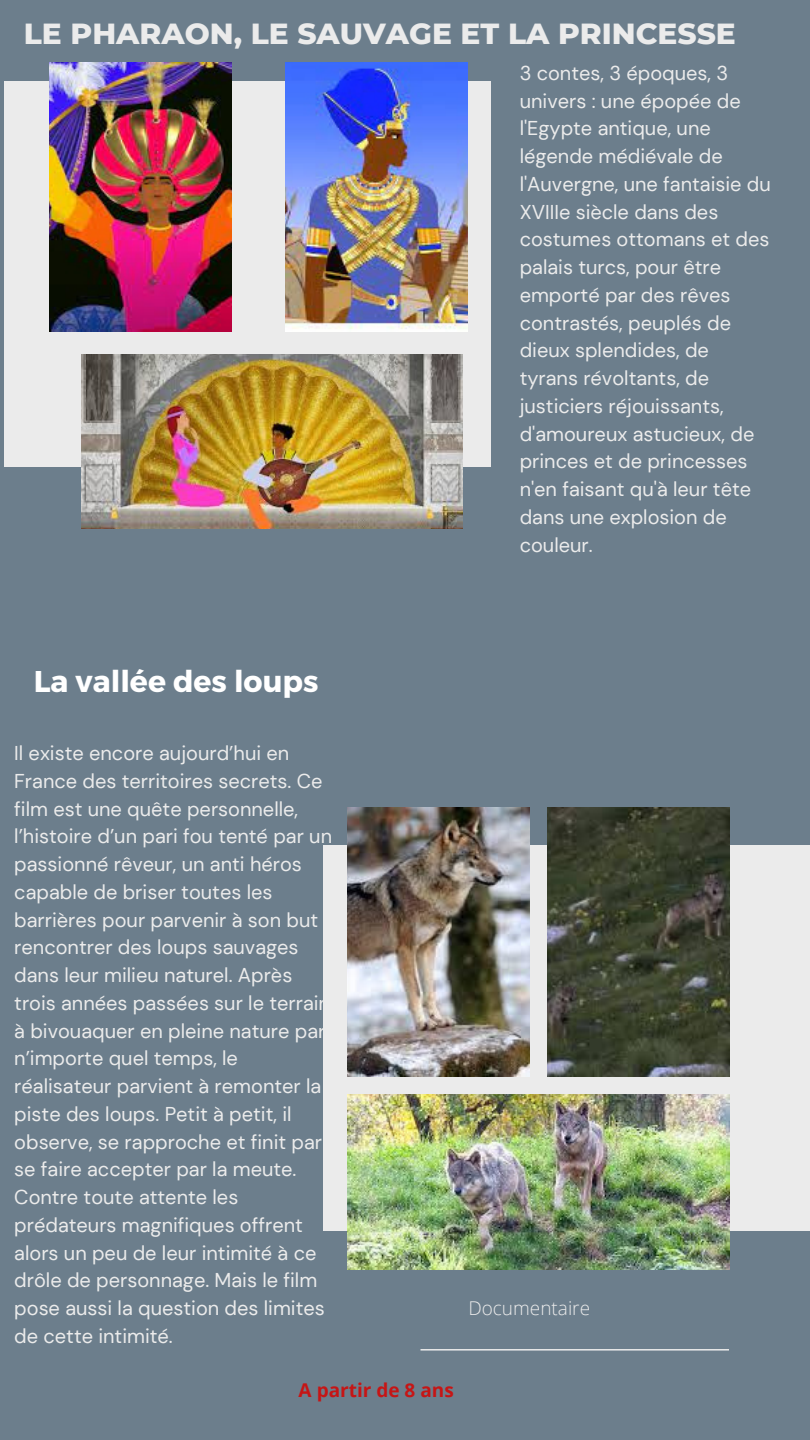
<style>
.page{position:relative;width:810px;height:1440px;background:#6c7e8c}
.page>*{position:absolute;margin:0;border:0;box-sizing:border-box;transform-origin:0 0}
.t1{font:700 30px "Montserrat";color:#fff}
.t2{font:800 29.7px "Montserrat";color:#ebebeb}
.t3{font:20px/27.8px "DM Sans";color:#ebebeb}
.t4{font:700 19px "Open Sans";color:#c61515}
.t5{font:300 19px "Open Sans";color:#ebebeb}
</style>
<div class="page">
<div style="left:4px;top:81px;width:487px;height:385px;background:#ebebeb"></div>
<div style="left:323px;top:846px;width:487px;height:385px;background:#ebebeb"></div>
<img style="left:49px;top:62px;width:183px;height:270px">
<img style="left:347px;top:808px;width:183px;height:269px">
<img style="left:285px;top:62px;width:183px;height:270px">
<img style="left:547px;top:808px;width:182px;height:269px">
<img style="left:81px;top:354px;width:382px;height:175px">
<img style="left:347px;top:1094px;width:382px;height:175px">
<hr style="left:421px;top:1349px;width:308px;height:2px;background:#ebebeb">
<p class="t2" style="left:24px;top:15px;width:713px">LE PHARAON, LE SAUVAGE ET LA PRINCESSE</p>
<p class="t3" style="left:520px;top:59px;width:253px">3 contes, 3 époques, 3 univers : une épopée de l'Egypte antique, une légende médiévale de l'Auvergne, une fantaisie du<br>XVIIIe siècle dans des costumes ottomans et des palais turcs, pour être emporté par des rêves contrastés, peuplés de dieux splendides, de tyrans révoltants, de justiciers réjouissants, d'amoureux astucieux, de princes et de princesses n'en faisant qu'à leur tête dans une explosion de couleur.</p>
<p class="t1" style="left:34px;top:662px;width:286px">La vallée des loups</p>
<p class="t3" style="left:14px;top:739px;width:319px">Il existe encore aujourd’hui en<br>France des territoires secrets. Ce film est une quête personnelle, l’histoire d’un pari fou tenté par un passionné rêveur, un anti héros capable de briser toutes les barrières pour parvenir à son but : rencontrer des loups sauvages dans leur milieu naturel. Après trois années passées sur le terrain à bivouaquer en pleine nature par n’importe quel temps, le réalisateur parvient à remonter la piste des loups. Petit à petit, il observe, se rapproche et finit par se faire accepter par la meute.<br>Contre toute attente les prédateurs magnifiques offrent alors un peu de leur intimité à ce drôle de personnage. Mais le film pose aussi la question des limites de cette intimité.</p>
<p class="t4" style="left:299px;top:1377px;width:157px">A partir de 8 ans</p>
<p class="t5" style="left:468px;top:1295px;width:123px">Documentaire</p>
</div>
